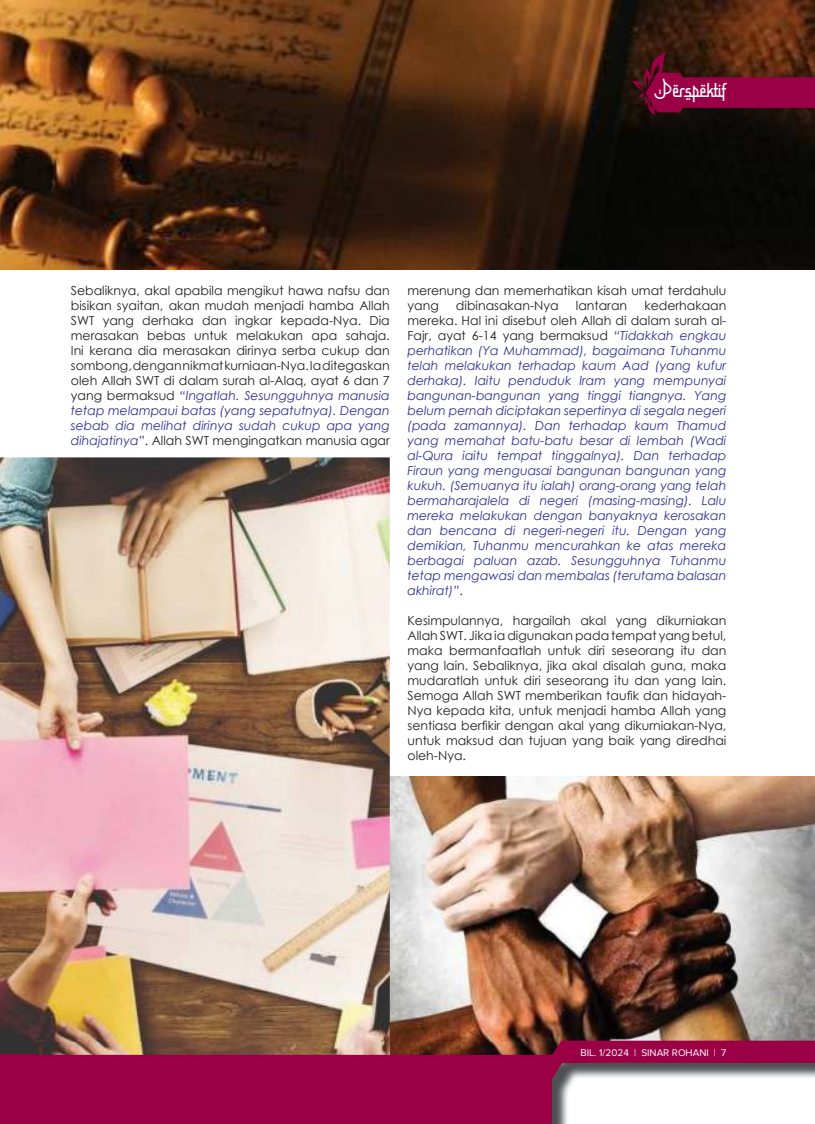
<style>
.page{position:relative;width:815px;height:1124px;background:#fff}
.page>*{position:absolute;margin:0;border:0;box-sizing:border-box;transform-origin:0 0}
.t1{font:25px "Bismillah Script";color:#fff}
.t2{font:12.5px/15px "Century Gothic";color:#221f1f;text-align:justify}
.t3{font:italic 12.5px/15px "Century Gothic";color:#2e3092;text-align:justify}
.t4{font:10px "Proxima Nova";color:#fff}
.s1{font-style:italic;color:#2e3092}
.s2{font-style:normal;color:#221f1f}
</style>
<div class="page">
<img style="left:390px;top:776px;width:425px;height:264px">
<img style="left:0;top:0;width:815px;height:269px">
<img style="left:0;top:457px;width:390px;height:597px">
<img style="left:0;top:1042px;width:34px;height:12px">
<div style="left:0;top:1054px;width:35px;height:69px;background:#9b0046"></div>
<svg style="left:35px;top:1040px;width:780px;height:83px;fill:#9b0046"></svg>
<svg style="left:632px;top:52px;width:183px;height:64px;background:#680f28"></svg>
<h1 class="t1" style="left:655px;top:77px;width:73px">Perspektif</h1>
<p class="t2" style="left:71px;top:284px;width:320px">Sebaliknya, akal apabila mengikut hawa nafsu dan bisikan syaitan, akan mudah menjadi hamba Allah SWT yang derhaka dan ingkar kepada-Nya. Dia merasakan bebas untuk melakukan apa sahaja.<br>Ini kerana dia merasakan dirinya serba cukup dan sombong, dengan nikmat kurniaan-Nya. Ia ditegaskan oleh Allah SWT di dalam surah al-Alaq, ayat 6 dan 7 yang bermaksud <span class="s1">“Ingatlah. Sesungguhnya manusia tetap melampaui batas (yang sepatutnya). Dengan sebab dia melihat dirinya sudah cukup apa yang dihajatinya”</span>. Allah SWT mengingatkan manusia agar</p>
<p class="t2" style="left:407px;top:284px;width:320px">merenung dan memerhatikan kisah umat terdahulu yang</p>
<p class="t2" style="left:456px;top:299px;width:104px">dibinasakan-Nya</p>
<p class="t2" style="left:576px;top:299px;width:53px">lantaran</p>
<p class="t3" style="left:407px;top:299px;width:320px;text-indent:237px"><span class="s2">kederhakaan mereka. Hal ini disebut oleh Allah di dalam surah al-Fajr, ayat 6-14 yang bermaksud</span> “Tidakkah engkau perhatikan (Ya Muhammad), bagaimana Tuhanmu telah melakukan terhadap kaum Aad (yang kufur derhaka). Iaitu penduduk Iram yang mempunyai bangunan-bangunan yang tinggi tiangnya. Yang belum pernah diciptakan sepertinya di segala negeri (pada zamannya). Dan terhadap kaum Thamud yang memahat batu-batu besar di lembah (Wadi al-Qura iaitu tempat tinggalnya). Dan terhadap Firaun yang menguasai bangunan bangunan yang kukuh. (Semuanya itu ialah) orang-orang yang telah bermaharajalela di negeri (masing-masing). Lalu mereka melakukan dengan banyaknya kerosakan dan bencana di negeri-negeri itu. Dengan yang demikian, Tuhanmu mencurahkan ke atas mereka berbagai paluan azab. Sesungguhnya Tuhanmu tetap mengawasi dan membalas (terutama balasan akhirat)”<span class="s2">.</span></p>
<p class="t2" style="left:407px;top:614px;width:320px">Kesimpulannya, hargailah akal yang dikurniakan Allah SWT. Jika ia digunakan pada tempat yang betul, maka bermanfaatlah untuk diri seseorang itu dan yang lain. Sebaliknya, jika akal disalah guna, maka mudaratlah untuk diri seseorang itu dan yang lain.<br>Semoga Allah SWT memberikan taufik dan hidayah-Nya kepada kita, untuk menjadi hamba Allah yang sentiasa berfikir dengan akal yang dikurniakan-Nya, untuk maksud dan tujuan yang baik yang diredhai oleh-Nya.</p>
<p class="t4" style="left:580px;top:1048px;width:147px">BIL. 1/2024 | SINAR ROHANI | 7</p>
</div>
